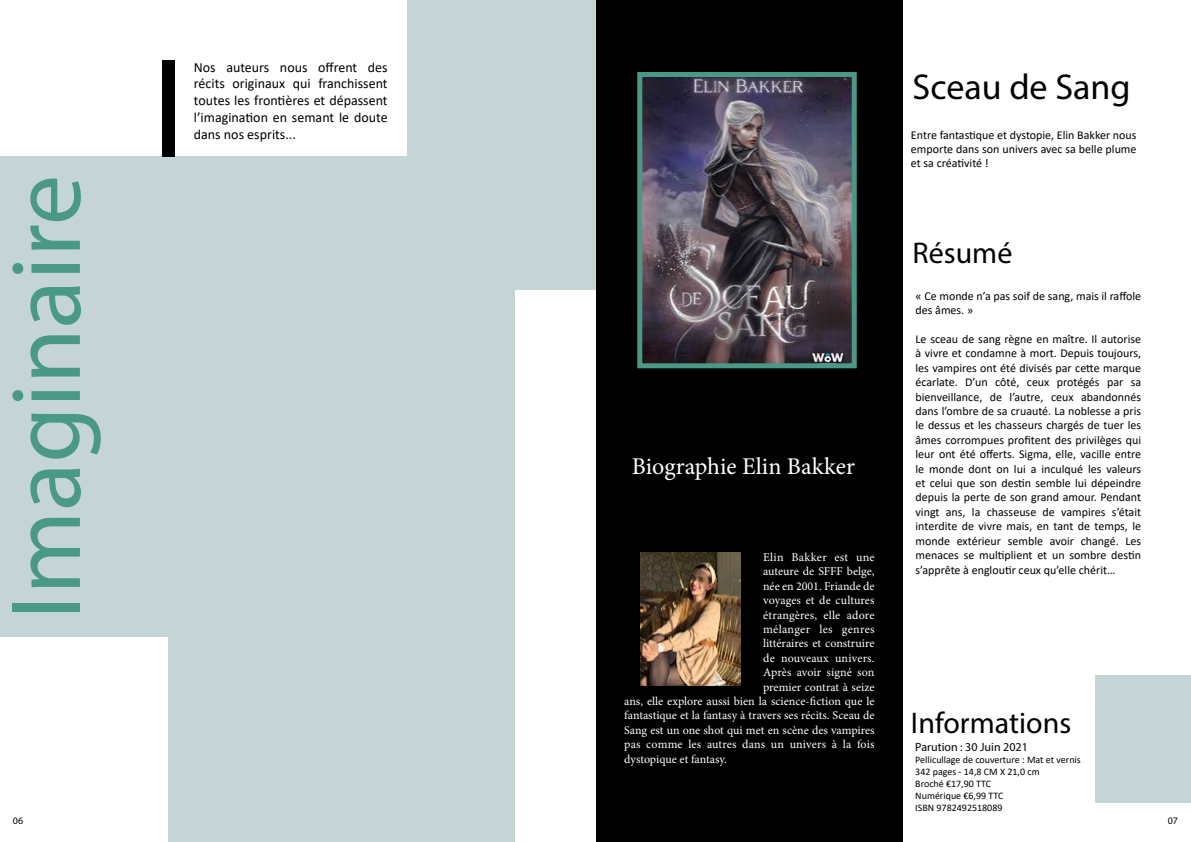
<style>
.page{position:relative;width:1191px;height:842px;background:#fff}
.page>*{position:absolute;margin:0;border:0;box-sizing:border-box;transform-origin:0 0}
.t1{font:100px "Myriad Pro";color:#4a9987}
.t2{font:36px "Myriad Pro";color:#000}
.t3{font:30px "Myriad Pro";color:#000}
.t4{font:24px "Minion Pro";color:#fff}
.t5{font:14px/16.8px "Calibri";color:#000;text-align:justify}
.t6{font:12px/14.4px "Calibri";color:#000;text-align:justify}
.t7{font:12px "Minion Pro";color:#fff}
.t8{font:12px "Minion Pro";letter-spacing:.025em;color:#fff}
.t9{font:12px "Myriad Pro";color:#000}
.t10{font:10px/12px "Calibri";color:#000}
.t11{font:10px "Myriad Pro";color:#000}
</style>
<div class="page">
<div style="left:596px;top:0;width:306px;height:842px;background:#000"></div>
<div style="left:0;top:157px;width:408px;height:480px;background:#c5d5d6"></div>
<div style="left:169px;top:289px;width:346px;height:553px;background:#c5d5d6"></div>
<div style="left:406px;top:0;width:189px;height:290px;background:#c5d5d6"></div>
<div style="left:1095px;top:675px;width:96px;height:127px;background:#c5d5d6"></div>
<img style="left:641px;top:553px;width:100px;height:133px">
<div style="left:163px;top:60px;width:12px;height:96px;background:#000"></div>
<img style="left:643px;top:78px;width:207px;height:284px">
<div style="left:637px;top:72px;width:219px;height:296px;border:5px solid #4a9987"></div>
<h1 class="t1" style="left:-3px;top:619px;width:446px;rotate:-90deg">Imaginaire</h1>
<p class="t11" style="left:13px;top:815px;width:12px">06</p>
<p class="t5" style="left:194px;top:58px;width:195px">Nos auteurs nous offrent des récits originaux qui franchissent toutes les frontières et dépassent l’imagination en semant le doute dans nos esprits...</p>
<h3 class="t4" style="left:632px;top:457px;width:224px">Biographie Elin Bakker</h3>
<p class="t8" style="left:763px;top:552px;width:113px">Elin Bakker est une</p>
<p class="t7" style="left:763px;top:567px;width:113px">auteure de SFFF belge,</p>
<p class="t7" style="left:763px;top:581px;width:113px">née en 2001. Friande de</p>
<p class="t7" style="left:763px;top:596px;width:113px">voyages et de cultures</p>
<p class="t7" style="left:763px;top:610px;width:113px">étrangères, elle adore</p>
<p class="t8" style="left:763px;top:624px;width:113px">mélanger les genres</p>
<p class="t7" style="left:763px;top:639px;width:113px">littéraires et construire</p>
<p class="t7" style="left:763px;top:653px;width:113px">de nouveaux univers.</p>
<p class="t7" style="left:763px;top:668px;width:113px">Après avoir signé son</p>
<p class="t7" style="left:763px;top:682px;width:113px">premier contrat à seize</p>
<p class="t7" style="left:624px;top:696px;width:252px">ans, elle explore aussi bien la science-fiction que le</p>
<p class="t7" style="left:624px;top:711px;width:252px">fantastique et la fantasy à travers ses récits. Sceau de</p>
<p class="t7" style="left:624px;top:725px;width:252px">Sang est un one shot qui met en scène des vampires</p>
<p class="t7" style="left:624px;top:740px;width:252px">pas comme les autres dans un univers à la fois</p>
<p class="t7" style="left:624px;top:754px;width:104px">dystopique et fantasy.</p>
<h2 class="t2" style="left:912px;top:69px;width:220px">Sceau de Sang</h2>
<p class="t6" style="left:911px;top:127px;width:227px">Entre fantastique et dystopie, Elin Bakker nous emporte dans son univers avec sa belle plume et sa créativité !</p>
<h3 class="t3" style="left:912px;top:239px;width:101px">Résumé</h3>
<p class="t6" style="left:915px;top:288px;width:227px">« Ce monde n’a pas soif de sang, mais il raffole des âmes. »</p>
<p class="t6" style="left:915px;top:332px;width:227px">Le sceau de sang règne en maître. Il autorise à vivre et condamne à mort. Depuis toujours, les vampires ont été divisés par cette marque écarlate. D’un côté, ceux protégés par sa bienveillance, de l’autre, ceux abandonnés dans l’ombre de sa cruauté. La noblesse a pris le dessus et les chasseurs chargés de tuer les âmes corrompues profitent des privilèges qui leur ont été offerts. Sigma, elle, vacille entre le monde dont on lui a inculqué les valeurs et celui que son destin semble lui dépeindre depuis la perte de son grand amour. Pendant vingt ans, la chasseuse de vampires s’était interdite de vivre mais, en tant de temps, le monde extérieur semble avoir changé. Les menaces se multiplient et un sombre destin s’apprête à engloutir ceux qu’elle chérit…</p>
<h3 class="t3" style="left:911px;top:708px;width:162px">Informations</h3>
<p class="t9" style="left:915px;top:741px;width:114px">Parution : 30 Juin 2021</p>
<p class="t10" style="left:915px;top:754px;width:167px">Pellicullage de couverture : Mat et vernis<br>342 pages - 14,8 CM X 21,0 cm<br>Broché €17,90 TTC<br>Numérique €6,99 TTC<br>ISBN 9782492518089</p>
<p class="t11" style="left:1167px;top:815px;width:12px">07</p>
</div>
